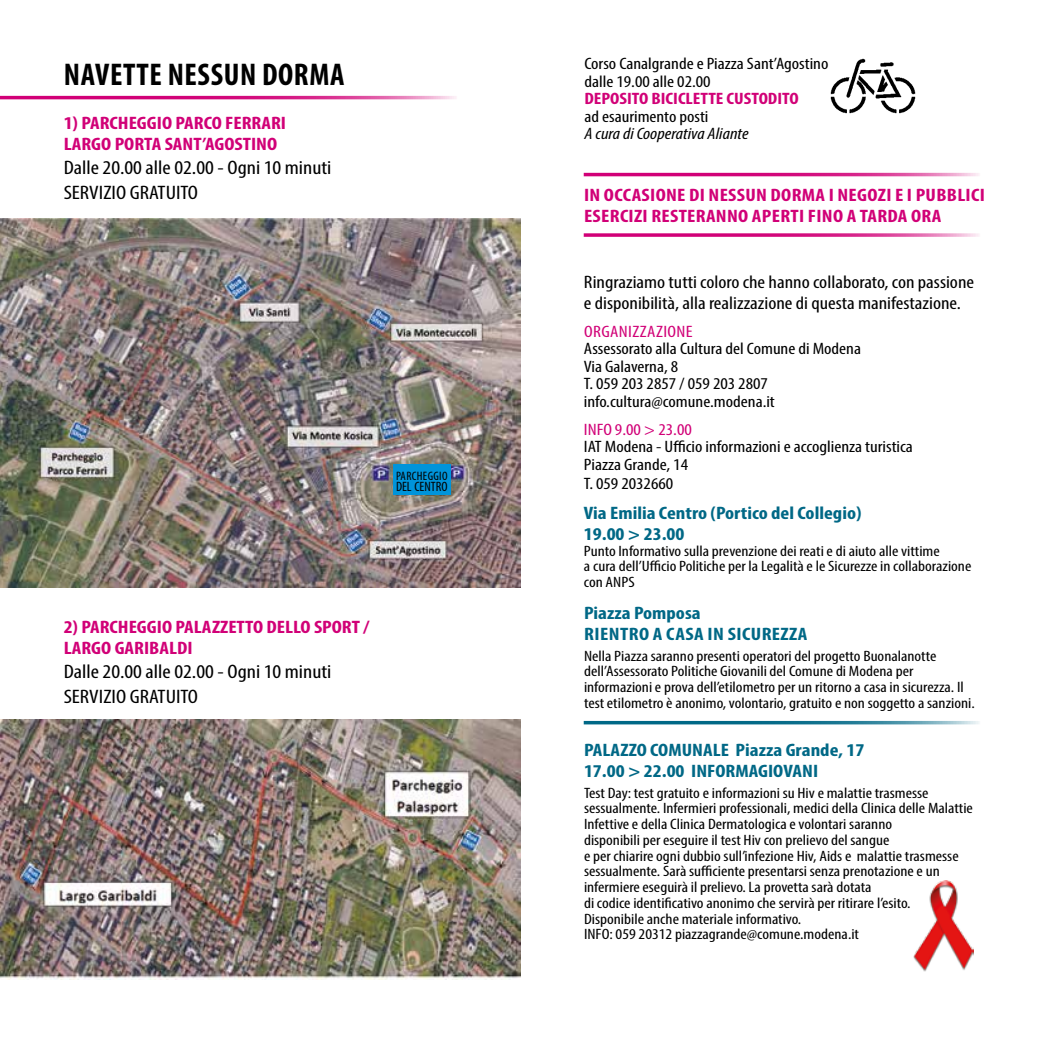
<style>
.page{position:relative;width:1042px;height:1042px;background:#fff}
.page>*{position:absolute;margin:0;border:0;box-sizing:border-box;transform-origin:0 0}
.t1{font:700 condensed 31.5px "Myriad Pro";letter-spacing:.02em;color:#000}
.t2{font:condensed 19.6px/24.5px "Myriad Pro";color:#000;scale:1.16 1}
.t3{font:700 condensed 18.03px/21px "Myriad Pro";color:#d10077;scale:1.16 1}
.t4{font:condensed 18.03px/21px "Myriad Pro";color:#000;scale:1.16 1}
.t5{font:700 condensed 18.03px/21px "Myriad Pro";color:#006886;scale:1.16 1}
.t6{font:700 condensed 18.03px/21px "Myriad Pro";letter-spacing:.02em;color:#006886;scale:1.16 1}
.t7{font:condensed 16.62px/17.5px "Myriad Pro";color:#000;scale:1.16 1}
.t8{font:700 condensed 16.62px "Myriad Pro";color:#d10077;scale:1.16 1}
.t9{font:italic condensed 16.62px "Myriad Pro";color:#000;scale:1.16 1}
.t10{font:condensed 16.62px "Myriad Pro";letter-spacing:.02em;color:#d10077;scale:1.16 1}
.t11{font:condensed 16.62px "Myriad Pro";color:#d10077;scale:1.16 1}
.t12{font:condensed 15.05px/15.8px "Myriad Pro";color:#000;scale:1.16 1}
.t13{font:condensed 13.65px "Myriad Pro";color:#000}
.t14{font:condensed 12.25px "Myriad Pro";letter-spacing:.03em;color:#000}
</style>
<div class="page">
<hr style="left:0;top:96px;width:457px;height:3px;background:#d10077">
<hr style="left:584px;top:173px;width:396px;height:3px;background:#d10077">
<svg style="left:584px;top:233px;width:395px;height:4px;background:#dc439a"></svg>
<hr style="left:584px;top:721px;width:396px;height:3px;background:#006886">
<img style="left:0;top:219px;width:521px;height:369px">
<img style="left:0;top:719px;width:521px;height:261px">
<img style="left:830px;top:59px;width:85px;height:54px">
<div style="left:393px;top:464px;width:58px;height:31px;background:#0094da"></div>
<img style="left:914px;top:881px;width:59px;height:90px">
<h1 class="t1" style="left:64px;top:55px;width:282px">NAVETTE NESSUN DORMA</h1>
<p class="t3" style="left:64px;top:112px;width:193px">1) PARCHEGGIO PARCO FERRARI<br>LARGO PORTA SANT’AGOSTINO</p>
<h2 class="t2" style="left:64px;top:155px;width:232px">Dalle 20.00 alle 02.00 - Ogni 10 minuti<br>SERVIZIO GRATUITO</h2>
<p class="t14" style="left:396px;top:468px;width:53px">PARCHEGGIO</p>
<p class="t13" style="left:396px;top:478px;width:53px">DEL CENTRO</p>
<p class="t3" style="left:64px;top:616px;width:265px">2) PARCHEGGIO PALAZZETTO DELLO SPORT /<br>LARGO GARIBALDI</p>
<h2 class="t2" style="left:64px;top:659px;width:232px">Dalle 20.00 alle 02.00 - Ogni 10 minuti<br>SERVIZIO GRATUITO</h2>
<p class="t7" style="left:584px;top:55px;width:212px">Corso Canalgrande e Piazza Sant’Agostino dalle 19.00 alle 02.00</p>
<p class="t8" style="left:584px;top:88px;width:186px">DEPOSITO BICICLETTE CUSTODITO</p>
<p class="t7" style="left:584px;top:107px;width:108px">ad esaurimento posti</p>
<p class="t9" style="left:584px;top:123px;width:143px">A cura di Cooperativa Aliante</p>
<p class="t3" style="left:584px;top:184px;width:347px">IN OCCASIONE DI NESSUN DORMA I NEGOZI E I PUBBLICI<br>ESERCIZI RESTERANNO APERTI FINO A TARDA ORA</p>
<p class="t4" style="left:584px;top:271px;width:338px">Ringraziamo tutti coloro che hanno collaborato, con passione e disponibilità, alla realizzazione di questa manifestazione.</p>
<p class="t10" style="left:584px;top:321px;width:95px">ORGANIZZAZIONE</p>
<p class="t7" style="left:584px;top:340px;width:240px">Assessorato alla Cultura del Comune di Modena<br>Via Galaverna, 8<br>T. 059 203 2857 / 059 203 2807 info.cultura@comune.modena.it</p>
<p class="t11" style="left:584px;top:419px;width:95px">INFO 9.00 &gt; 23.00</p>
<p class="t7" style="left:584px;top:438px;width:285px">IAT Modena - Ufficio informazioni e accoglienza turistica<br>Piazza Grande, 14</p>
<p class="t7" style="left:584px;top:475px;width:79px">T. 059 2032660</p>
<p class="t5" style="left:584px;top:502px;width:241px">Via Emilia Centro (Portico del Collegio)<br>19.00 &gt; 23.00</p>
<p class="t12" style="left:584px;top:543px;width:335px">Punto Informativo sulla prevenzione dei reati e di aiuto alle vittime<br>a cura dell’Ufficio Politiche per la Legalità e le Sicurezze in collaborazione con ANPS</p>
<p class="t6" style="left:584px;top:602px;width:194px">Piazza Pomposa<br>RIENTRO A CASA IN SICUREZZA</p>
<p class="t12" style="left:584px;top:647px;width:338px">Nella Piazza saranno presenti operatori del progetto Buonalanotte dell’Assessorato Politiche Giovanili del Comune di Modena per informazioni e prova dell’etilometro per un ritorno a casa in sicurezza. Il test etilometro è anonimo, volontario, gratuito e non soggetto a sanzioni.</p>
<p class="t5" style="left:584px;top:739px;width:243px">PALAZZO COMUNALE Piazza Grande, 17<br>17.00 &gt; 22.00 INFORMAGIOVANI</p>
<p class="t12" style="left:584px;top:784px;width:337px">Test Day: test gratuito e informazioni su Hiv e malattie trasmesse sessualmente. Infermieri professionali, medici della Clinica delle Malattie Infettive e della Clinica Dermatologica e volontari saranno<br>disponibili per eseguire il test Hiv con prelievo del sangue<br>e per chiarire ogni dubbio sull’infezione Hiv, Aids e malattie trasmesse sessualmente. Sarà sufficiente presentarsi senza prenotazione e un infermiere eseguirà il prelievo. La provetta sarà dotata<br>di codice identificativo anonimo che servirà per ritirare l’esito.<br>Disponibile anche materiale informativo.<br>INFO: 059 20312 piazzagrande@comune.modena.it</p>
</div>
